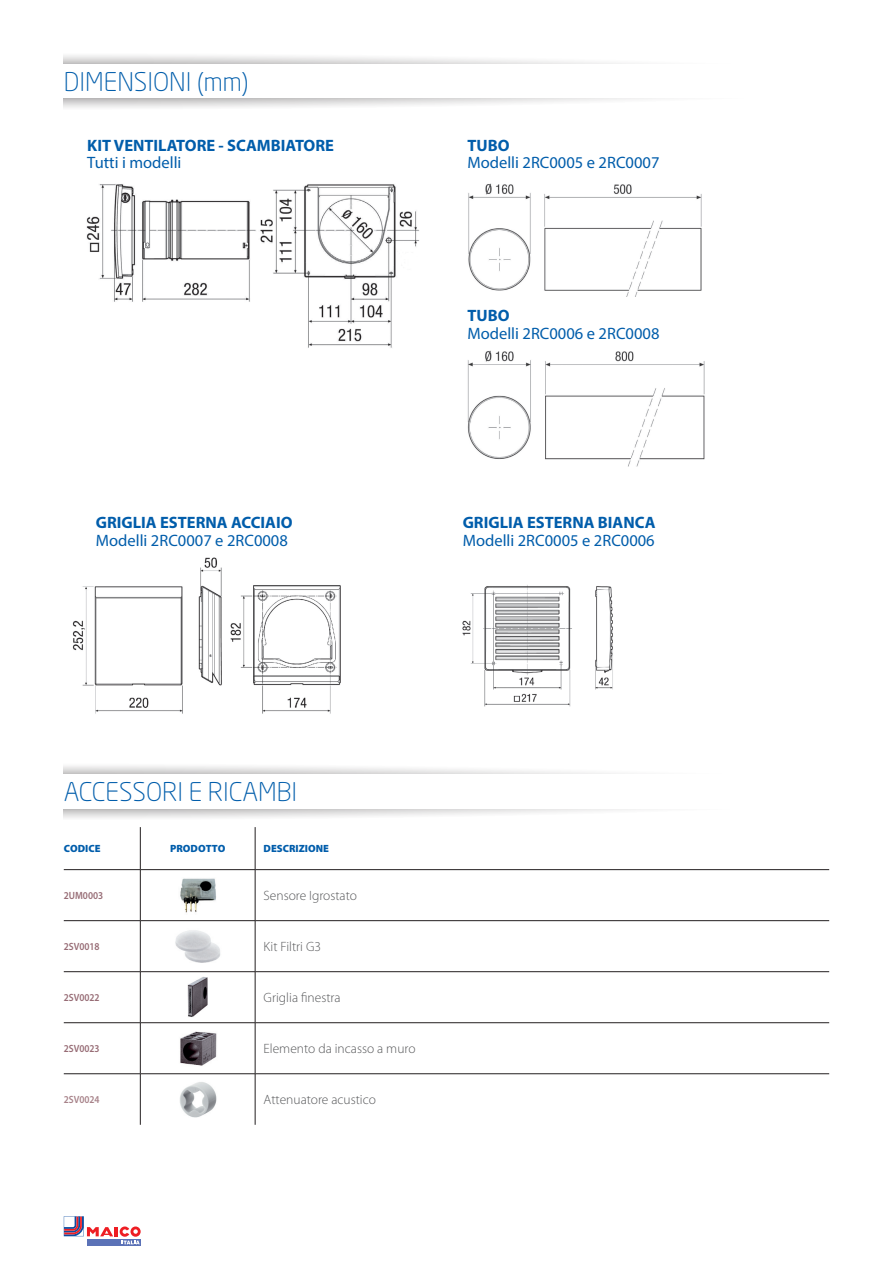
<style>
.page{position:relative;width:893px;height:1263px;background:#fff}
.page>*{position:absolute;margin:0;border:0;box-sizing:border-box;transform-origin:0 0}
.t1{font:300 25.5px "Neo Sans Std";color:#015dab}
.t2{font:16.5px "Myriad Pro";color:#015dab}
.t3{font:700 16.5px "Myriad Pro";color:#015dab}
.t4{font:300 13.5px "Myriad Pro";color:#57585a}
.t5{font:600 10.5px "Myriad Pro";color:#976c75;scale:.9 1}
.t6{font:900 10.5px "Myriad Pro";color:#015dab}
.t7{font:600 10.5px "Myriad Pro";color:#a78289;scale:.9 1}
</style>
<div class="page">
<hr style="left:140px;top:827px;width:1px;height:42px;background:#231f20">
<hr style="left:255px;top:827px;width:1px;height:42px;background:#231f20">
<hr style="left:64px;top:869px;width:76px;height:1px;background:#231f20">
<hr style="left:140px;top:869px;width:115px;height:1px;background:#231f20">
<hr style="left:140px;top:870px;width:1px;height:50px;background:#231f20">
<hr style="left:255px;top:869px;width:574px;height:1px;background:#231f20">
<hr style="left:255px;top:870px;width:1px;height:50px;background:#231f20">
<hr style="left:64px;top:920px;width:76px;height:1px;background:#231f20">
<hr style="left:140px;top:920px;width:115px;height:1px;background:#231f20">
<hr style="left:140px;top:921px;width:1px;height:50px;background:#231f20">
<hr style="left:255px;top:920px;width:574px;height:1px;background:#231f20">
<hr style="left:255px;top:921px;width:1px;height:50px;background:#231f20">
<hr style="left:64px;top:971px;width:76px;height:1px;background:#231f20">
<hr style="left:140px;top:971px;width:115px;height:1px;background:#231f20">
<hr style="left:140px;top:972px;width:1px;height:50px;background:#231f20">
<hr style="left:255px;top:971px;width:574px;height:1px;background:#231f20">
<hr style="left:255px;top:972px;width:1px;height:50px;background:#231f20">
<hr style="left:64px;top:1022px;width:76px;height:1px;background:#231f20">
<hr style="left:140px;top:1022px;width:115px;height:1px;background:#231f20">
<hr style="left:140px;top:1023px;width:1px;height:50px;background:#231f20">
<hr style="left:255px;top:1022px;width:574px;height:1px;background:#231f20">
<hr style="left:255px;top:1023px;width:1px;height:50px;background:#231f20">
<hr style="left:64px;top:1073px;width:76px;height:1px;background:#231f20">
<hr style="left:140px;top:1073px;width:115px;height:1px;background:#231f20">
<hr style="left:140px;top:1074px;width:1px;height:51px;background:#231f20">
<hr style="left:255px;top:1073px;width:574px;height:1px;background:#231f20">
<hr style="left:255px;top:1074px;width:1px;height:51px;background:#231f20">
<img style="left:180px;top:878px;width:36px;height:35px">
<img style="left:175px;top:930px;width:46px;height:33px">
<img style="left:187px;top:977px;width:21px;height:40px">
<img style="left:180px;top:1031px;width:37px;height:35px">
<img style="left:180px;top:1082px;width:37px;height:36px">
<svg style="left:87px;top:1244px;width:53px;height:2px"></svg>
<svg style="left:64px;top:1216px;width:77px;height:28px"></svg>
<svg style="left:64px;top:766px;width:552px;height:8px"></svg>
<svg style="left:64px;top:809px;width:577px;height:9px"></svg>
<svg style="left:64px;top:55px;width:533px;height:8px"></svg>
<svg style="left:64px;top:99px;width:566px;height:9px"></svg>
<img style="left:87px;top:184px;width:332px;height:164px">
<img style="left:462px;top:585px;width:151px;height:122px">
<img style="left:468px;top:184px;width:234px;height:112px">
<img style="left:72px;top:557px;width:269px;height:157px">
<img style="left:467px;top:351px;width:238px;height:115px">
<h1 class="t1" style="left:64px;top:66px;width:186px">DIMENSIONI (mm)</h1>
<p class="t3" style="left:87px;top:134px;width:248px">KIT VENTILATORE - SCAMBIATORE</p>
<p class="t2" style="left:87px;top:152px;width:96px">Tutti i modelli</p>
<p class="t3" style="left:96px;top:512px;width:198px">GRIGLIA ESTERNA ACCIAIO</p>
<p class="t2" style="left:96px;top:530px;width:194px">Modelli 2RC0007 e 2RC0008</p>
<p class="t3" style="left:467px;top:134px;width:44px">TUBO</p>
<p class="t2" style="left:467px;top:152px;width:194px">Modelli 2RC0005 e 2RC0007</p>
<p class="t3" style="left:467px;top:305px;width:44px">TUBO</p>
<p class="t2" style="left:467px;top:323px;width:194px">Modelli 2RC0006 e 2RC0008</p>
<p class="t3" style="left:463px;top:512px;width:194px">GRIGLIA ESTERNA BIANCA</p>
<p class="t2" style="left:463px;top:530px;width:194px">Modelli 2RC0005 e 2RC0006</p>
<h1 class="t1" style="left:64px;top:777px;width:235px">ACCESSORI E RICAMBI</h1>
<p class="t6" style="left:64px;top:842px;width:38px">CODICE</p>
<p class="t6" style="left:170px;top:842px;width:57px">PRODOTTO</p>
<p class="t6" style="left:264px;top:842px;width:67px">DESCRIZIONE</p>
<p class="t5" style="left:64px;top:889px;width:45px">2UM0003</p>
<p class="t4" style="left:264px;top:887px;width:95px">Sensore Igrostato</p>
<p class="t5" style="left:64px;top:940px;width:41px">2SV0018</p>
<p class="t4" style="left:264px;top:939px;width:59px">Kit Filtri G3</p>
<p class="t5" style="left:64px;top:991px;width:41px">2SV0022</p>
<p class="t4" style="left:264px;top:990px;width:79px">Griglia fi nestra</p>
<p class="t5" style="left:64px;top:1042px;width:41px">2SV0023</p>
<p class="t4" style="left:264px;top:1041px;width:153px">Elemento da incasso a muro</p>
<p class="t7" style="left:64px;top:1093px;width:41px">2SV0024</p>
<p class="t4" style="left:264px;top:1092px;width:114px">Attenuatore acustico</p>
</div>
